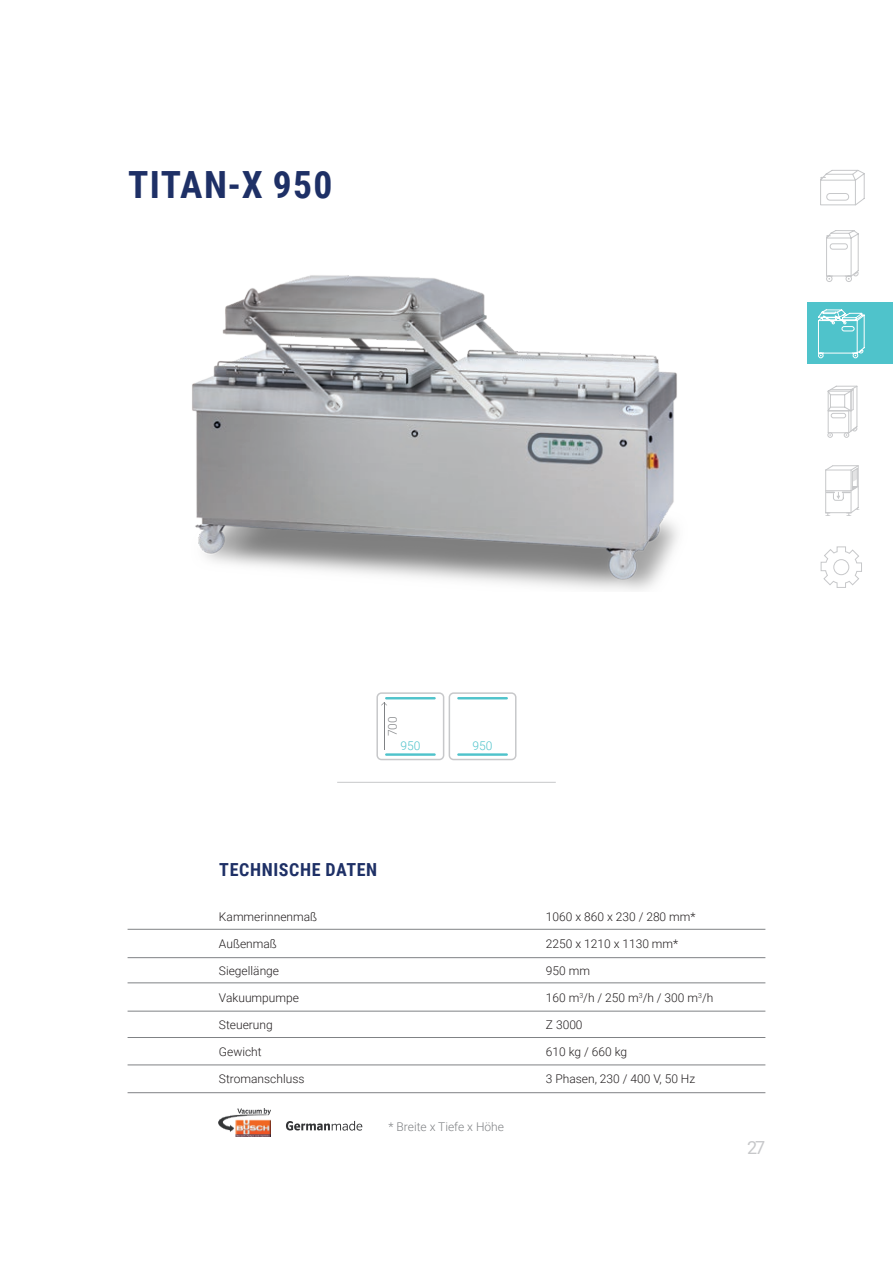
<style>
.page{position:relative;width:893px;height:1263px;background:#fff}
.page>*{position:absolute;margin:0;border:0;box-sizing:border-box;transform-origin:0 0}
.t1{font:700 37.5px "Roboto Condensed";letter-spacing:.035em;color:#1e3066}
.t2{font:700 18px "Roboto Condensed";letter-spacing:.035em;color:#1e3066}
.t3{font:18px "Roboto";color:#c7c8ca}
.t4{font:300 12px "Roboto";color:#231f20}
.t5{font:300 12px "Roboto";color:#808285}
.t6{font:300 12px "Roboto";color:#4fc3cb}
</style>
<div class="page">
<div style="left:808px;top:303px;width:85px;height:61px;background:#4fc3cb"></div>
<svg style="left:818px;top:309px;width:47px;height:50px"></svg>
<div style="left:835px;top:316px;width:10px;height:7px;border:1px solid #fff"></div>
<div style="left:823px;top:316px;width:10px;height:7px;border:1px solid #fff"></div>
<svg style="left:820px;top:546px;width:42px;height:42px"></svg>
<svg style="left:827px;top:385px;width:31px;height:53px"></svg>
<svg style="left:825px;top:465px;width:35px;height:51px"></svg>
<svg style="left:820px;top:169px;width:45px;height:37px"></svg>
<svg style="left:826px;top:230px;width:33px;height:52px"></svg>
<hr style="left:128px;top:929px;width:637px;height:1px;background:#808285">
<hr style="left:128px;top:957px;width:637px;height:1px;background:#808285">
<hr style="left:128px;top:982px;width:637px;height:1px;background:#808285">
<hr style="left:128px;top:1011px;width:637px;height:1px;background:#808285">
<hr style="left:128px;top:1037px;width:637px;height:1px;background:#808285">
<hr style="left:128px;top:1065px;width:637px;height:1px;background:#808285">
<svg style="left:376px;top:692px;width:140px;height:68px"></svg>
<hr style="left:457px;top:753px;width:51px;height:3px;background:#4fc3cb">
<hr style="left:385px;top:697px;width:51px;height:2px;background:#4fc3cb">
<hr style="left:457px;top:697px;width:51px;height:2px;background:#4fc3cb">
<img style="left:219px;top:1108px;width:51px;height:29px">
<svg style="left:286px;top:1121px;width:76px;height:9px"></svg>
<hr style="left:128px;top:1092px;width:637px;height:1px;background:#808285">
<hr style="left:337px;top:782px;width:219px;height:1px;background:#c7c8ca">
<img style="left:192px;top:275px;width:486px;height:315px">
<h1 class="t1" style="left:128px;top:159px;width:206px">TITAN-X 950</h1>
<p class="t5" style="left:384px;top:736px;width:21px;rotate:-90deg">700</p>
<p class="t6" style="left:400px;top:737px;width:21px">950</p>
<p class="t6" style="left:472px;top:737px;width:21px">950</p>
<h2 class="t2" style="left:219px;top:857px;width:159px">TECHNISCHE DATEN</h2>
<p class="t4" style="left:219px;top:909px;width:100px">Kammerinnenmaß</p>
<p class="t4" style="left:546px;top:909px;width:151px">1060 x 860 x 230 / 280 mm*</p>
<p class="t4" style="left:219px;top:936px;width:59px">Außenmaß</p>
<p class="t4" style="left:546px;top:936px;width:134px">2250 x 1210 x 1130 mm*</p>
<p class="t4" style="left:219px;top:963px;width:62px">Siegellänge</p>
<p class="t4" style="left:546px;top:963px;width:46px">950 mm</p>
<p class="t4" style="left:219px;top:990px;width:81px">Vakuumpumpe</p>
<p class="t4" style="left:546px;top:990px;width:169px">160 m<sup>3</sup>/h / 250 m<sup>3</sup>/h / 300 m<sup>3</sup>/h</p>
<p class="t4" style="left:219px;top:1017px;width:55px">Steuerung</p>
<p class="t4" style="left:546px;top:1017px;width:38px">Z 3000</p>
<p class="t4" style="left:219px;top:1044px;width:44px">Gewicht</p>
<p class="t4" style="left:546px;top:1044px;width:83px">610 kg / 660 kg</p>
<p class="t4" style="left:219px;top:1071px;width:87px">Stromanschluss</p>
<p class="t4" style="left:546px;top:1071px;width:151px">3 Phasen, 230 / 400 V, 50 Hz</p>
<p class="t5" style="left:389px;top:1118px;width:117px">* Breite x Tiefe x Höhe</p>
<h2 class="t3" style="left:747px;top:1135px;width:20px">27</h2>
</div>
